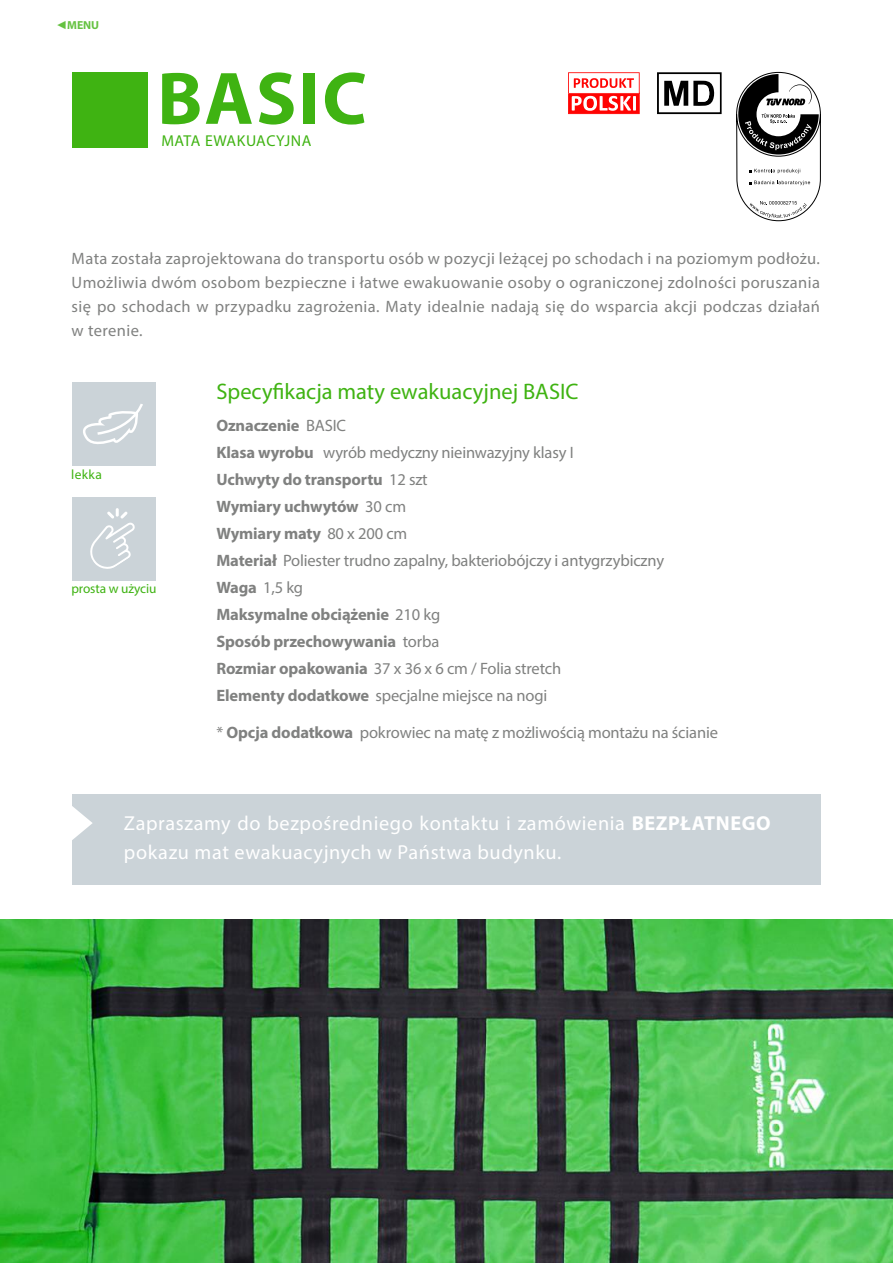
<style>
.page{position:relative;width:893px;height:1263px;background:#fff}
.page>*{position:absolute;margin:0;border:0;box-sizing:border-box;transform-origin:0 0}
.t1{font:700 75px "Myriad Pro";letter-spacing:.03em;color:#3fb312}
.t2{font:22.5px "Myriad Pro";color:#3fb312}
.t3{font:20.25px/28.5px "Myriad Pro";letter-spacing:.03em;color:#fff}
.t4{font:16.5px/27px "Myriad Pro";letter-spacing:-.01em;color:#808180;text-align:justify}
.t5{font:15.75px "Myriad Pro";letter-spacing:.03em;color:#3fb312}
.t6{font:13.5px "Myriad Pro";letter-spacing:.03em;color:#3fb312}
.t7{font:13.35px "Myriad Pro";letter-spacing:-.01em;color:#3fb312}
.t8{font:700 11.7px "Myriad Pro";color:#3fb312}
.s1{font-family:"Arial"}
.s2{font-weight:700}
</style>
<div class="page">
<div style="left:72px;top:72px;width:75px;height:75px;background:#3fb312"></div>
<svg style="left:736px;top:72px;width:85px;height:149px"></svg>
<svg style="left:657px;top:72px;width:65px;height:42px"></svg>
<img style="left:0;top:919px;width:893px;height:344px">
<div style="left:72px;top:382px;width:83px;height:83px;background:#cbd3d8"></div>
<svg style="left:83px;top:404px;width:60px;height:40px"></svg>
<div style="left:72px;top:497px;width:83px;height:83px;background:#cbd3d8"></div>
<svg style="left:90px;top:508px;width:45px;height:61px"></svg>
<div style="left:73px;top:794px;width:748px;height:91px;background:#cbd3d8"></div>
<svg style="left:72px;top:804px;width:21px;height:38px"></svg>
<svg style="left:568px;top:72px;width:72px;height:42px"></svg>
<p class="t8" style="left:56px;top:18px;width:45px"><span class="s1">◄</span>MENU</p>
<h1 class="t1" style="left:157px;top:50px;width:211px">BASIC</h1>
<p class="t5" style="left:161px;top:131px;width:151px">MATA EWAKUACYJNA</p>
<p class="t4" style="left:72px;top:246px;width:750px;line-height:24px">Mata została zaprojektowana do transportu osób w pozycji leżącej po schodach i na poziomym podłożu.<br>Umożliwia dwóm osobom bezpieczne i łatwe ewakuowanie osoby o ograniczonej zdolności poruszania się po schodach w przypadku zagrożenia. Maty idealnie nadają się do wsparcia akcji podczas działań w terenie.</p>
<p class="t6" style="left:71px;top:466px;width:32px">lekka</p>
<p class="t7" style="left:72px;top:580px;width:86px">prosta w użyciu</p>
<h2 class="t2" style="left:216px;top:378px;width:364px">Specyfikacja maty ewakuacyjnej BASIC</h2>
<p class="t4" style="left:216px;top:411px;width:449px;text-align:left"><span class="s2">Oznaczenie</span> BASIC<br><span class="s2">Klasa wyrobu</span> wyrób medyczny nieinwazyjny klasy I<br><span class="s2">Uchwyty do transportu</span> 12 szt<br><span class="s2">Wymiary uchwytów</span> 30 cm<br><span class="s2">Wymiary maty</span> 80 x 200 cm<br><span class="s2">Materiał</span> Poliester trudno zapalny, bakteriobójczy i antygrzybiczny <span class="s2">Waga</span> 1,5 kg<br><span class="s2">Maksymalne obciążenie</span> 210 kg<br><span class="s2">Sposób przechowywania</span> torba<br><span class="s2">Rozmiar opakowania</span> 37 x 36 x 6 cm / Folia stretch<br><span class="s2">Elementy dodatkowe</span> specjalne miejsce na nogi</p>
<p class="t4" style="left:216px;top:719px;width:503px">* <span class="s2">Opcja dodatkowa</span> pokrowiec na matę z możliwością montażu na ścianie</p>
<p class="t3" style="left:124px;top:809px;width:648px">Zapraszamy do bezpośredniego kontaktu i zamówienia <span class="s2">BEZPŁATNEGO </span>pokazu mat ewakuacyjnych w Państwa budynku.</p>
</div>
